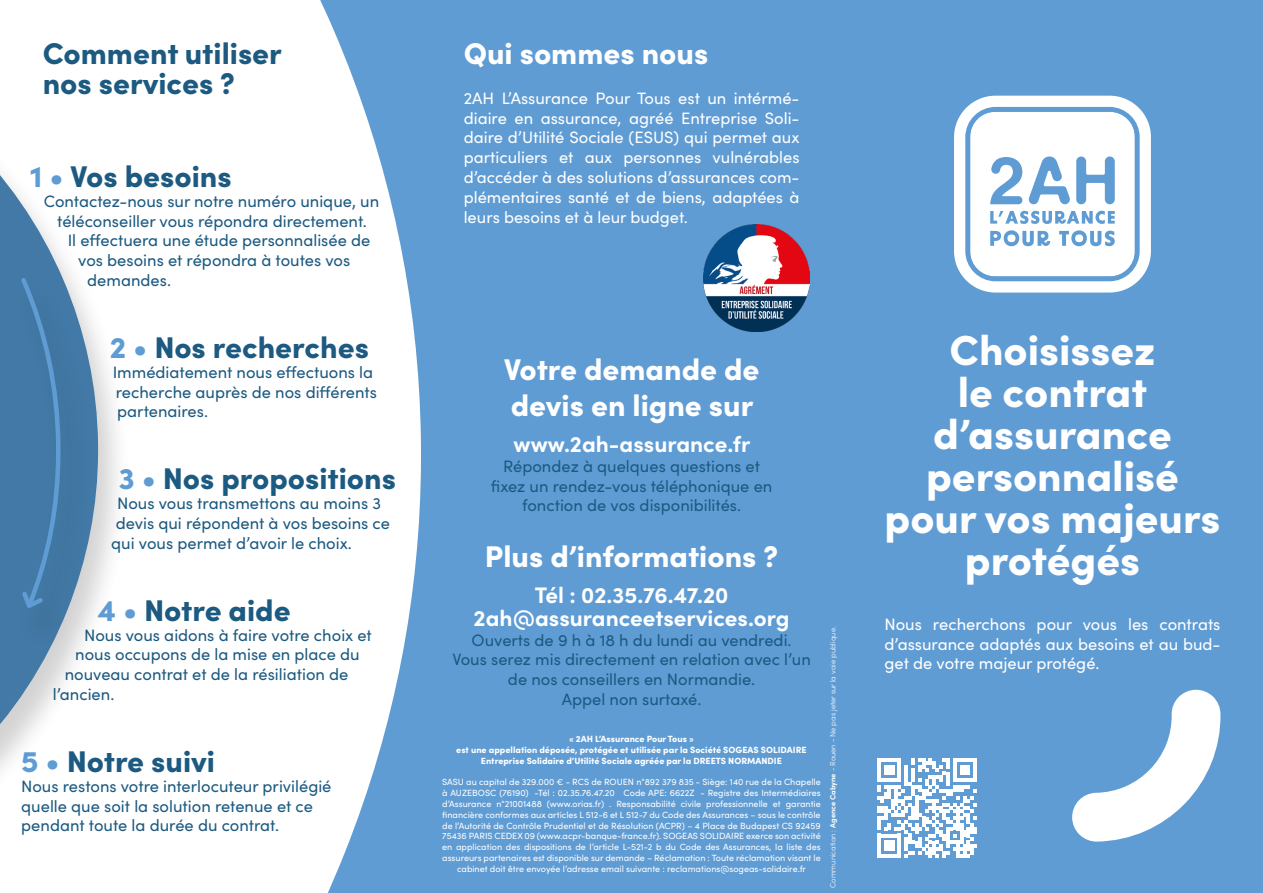
<style>
.page{position:relative;width:1263px;height:893px;background:#609cd4}
.page>*{position:absolute;margin:0;border:0;box-sizing:border-box;transform-origin:0 0}
.t1{font:900 42px/42px "Sofia Pro";color:#fff;text-align:center}
.t2{font:900 30px/30px "Sofia Pro";color:#1c5a81}
.t3{font:900 30px "Sofia Pro";color:#fff}
.t4{font:700 22.5px "Sofia Pro";color:#fff}
.t5{font:16.5px/19.8px "Sofia Pro";color:#1c5a81}
.t6{font:16.5px/19.8px "Sofia Pro";color:#fff;text-align:justify}
.t7{font:9px/10.8px "Sofia Pro";color:#fff;text-align:center}
.t8{font:900 9px "Sofia Pro";color:#fff}
.t9{font:300 7.5px "Sofia Pro";color:#fff}
.s1{color:#609cd4}
.s2{font-weight:700}
</style>
<div class="page">
<svg style="left:0;top:0;width:421px;height:893px;background:#eef4fa"></svg>
<svg style="left:877px;top:758px;width:100px;height:100px"></svg>
<svg style="left:1072px;top:690px;width:149px;height:152px"></svg>
<svg style="left:954px;top:96px;width:197px;height:197px"></svg>
<div style="left:0;top:112px;width:132px;height:713px;background:#231f20;opacity:.2"></div>
<svg style="left:0;top:111px;width:98px;height:671px;background:#bbcddc"></svg>
<div style="left:15px;top:281px;width:79px;height:369px;background:#231f20;opacity:.2"></div>
<svg style="left:18px;top:0;width:45px;height:612px;background:#8badc9"></svg>
<img style="left:703px;top:225px;width:106px;height:106px">
<p class="t2" style="left:43px;top:36px;width:241px">Comment utiliser nos services ?</p>
<p class="t2" style="left:30px;top:159px;width:203px"><span class="s1">1 •</span> Vos besoins</p>
<p class="t5" style="left:44px;top:190px;width:337px">Contactez-nous sur notre numéro unique, un</p>
<p class="t5" style="left:57px;top:210px;width:311px">téléconseiller vous répondra directement.</p>
<p class="t5" style="left:68px;top:230px;width:304px">Il effectuera une étude personnalisée de</p>
<p class="t5" style="left:78px;top:250px;width:273px">vos besoins et répondra à toutes vos</p>
<p class="t5" style="left:87px;top:269px;width:85px">demandes.</p>
<p class="t2" style="left:110px;top:330px;width:261px"><span class="s1">2 •</span> Nos recherches</p>
<p class="t5" style="left:113px;top:361px;width:266px">Immédiatement nous effectuons la recherche auprès de nos différents partenaires.</p>
<p class="t2" style="left:119px;top:461px;width:279px"><span class="s1">3 •</span> Nos propositions</p>
<p class="t5" style="left:111px;top:493px;width:280px;text-indent:6px">Nous vous transmettons au moins 3 devis qui répondent à vos besoins ce qui vous permet d’avoir le choix.</p>
<p class="t2" style="left:98px;top:592px;width:194px"><span class="s1">4 •</span> Notre aide</p>
<p class="t5" style="left:84px;top:624px;width:289px">Nous vous aidons à faire votre choix et</p>
<p class="t5" style="left:75px;top:644px;width:286px">nous occupons de la mise en place du</p>
<p class="t5" style="left:65px;top:664px;width:285px">nouveau contrat et de la résiliation de</p>
<p class="t5" style="left:53px;top:683px;width:63px">l’ancien.</p>
<p class="t2" style="left:21px;top:744px;width:195px"><span class="s1">5 •</span> Notre suivi</p>
<p class="t5" style="left:21px;top:775px;width:312px">Nous restons votre interlocuteur privilégié quelle que soit la solution retenue et ce pendant toute la durée du contrat.</p>
<p class="t3" style="left:464px;top:30px;width:246px">Qui sommes nous</p>
<p class="t6" style="left:464px;top:87px;width:337px">2AH L’Assurance Pour Tous est un intérmé&shy;diaire en assurance, agréé Entreprise Soli&shy;daire d’Utilité Sociale (ESUS) qui permet aux particuliers et aux personnes vulnérables d’accéder à des solutions d’assurances com&shy;plémentaires santé et de biens, adaptées à leurs besoins et à leur budget.</p>
<p class="t3" style="left:504px;top:346px;width:257px">Votre demande de</p>
<p class="t3" style="left:511px;top:382px;width:244px">devis en ligne sur</p>
<p class="t4" style="left:514px;top:427px;width:238px">www.2ah-assurance.fr</p>
<p class="t5" style="left:503px;top:455px;width:258px">Répondez à quelques questions et</p>
<p class="t5" style="left:491px;top:475px;width:283px">fixez un rendez-vous téléphonique en</p>
<p class="t5" style="left:522px;top:495px;width:221px">fonction de vos disponibilités.</p>
<p class="t3" style="left:485px;top:533px;width:295px">Plus d’informations ?</p>
<p class="t4" style="left:535px;top:578px;width:195px">Tél : 02.35.76.47.20</p>
<p class="t4" style="left:474px;top:600px;width:317px">2ah@assuranceetservices.org</p>
<p class="t5" style="left:472px;top:629px;width:321px">Ouverts de 9 h à 18 h du lundi au vendredi.</p>
<p class="t5" style="left:452px;top:649px;width:360px;text-align:center">Vous serez mis directement en relation avec l’un de nos conseillers en Normandie.</p>
<p class="t5" style="left:562px;top:688px;width:141px">Appel non surtaxé.</p>
<p class="t8" style="left:569px;top:732px;width:126px">« 2AH L’Assurance Pour Tous »</p>
<p class="t8" style="left:456px;top:743px;width:352px">est une appellation déposée, protégée et utilisée par la Société SOGEAS SOLIDAIRE</p>
<p class="t8" style="left:481px;top:753px;width:303px">Entreprise Solidaire d’Utilité Sociale agréée par la DREETS NORMANDIE</p>
<p class="t7" style="left:442px;top:776px;width:380px">SASU au capital de 329.000 € - RCS de ROUEN n°892 379 835 - Siège: 140 rue de la Chapelle à AUZEBOSC (76190) -Tél : 02.35.76.47.20 Code APE: 6622Z - Registre des Intermédiaires d’Assurance n°21001488 (www.orias.fr) . Responsabilité civile professionnelle et garantie financière conformes aux articles L 512-6 et L 512-7 du Code des Assurances – sous le contrôle de l’Autorité de Contrôle Prudentiel et de Résolution (ACPR) – 4 Place de Budapest CS 92459<br>75436 PARIS CEDEX 09 (www.acpr-banque-france.fr). SOGEAS SOLIDAIRE exerce son activité en application des dispositions de l’article L-521-2 b du Code des Assurances, la liste des assureurs partenaires est disponible sur demande – Réclamation : Toute réclamation visant le cabinet doit être envoyée l’adresse email suivante : reclamations@sogeas-solidaire.fr</p>
<p class="t9" style="left:827px;top:888px;width:263px;rotate:-90deg">Communication : <span class="s2">Agence Cabyne</span> - Rouen - Ne pas jeter sur la voie publique.</p>
<p class="t1" style="left:884px;top:326px;width:337px">Choisissez<br>le contrat d’assurance personnalisé pour vos majeurs protégés</p>
<p class="t6" style="left:884px;top:613px;width:337px">Nous recherchons pour vous les contrats d’assurance adaptés aux besoins et au bud&shy;get de votre majeur protégé.</p>
</div>
